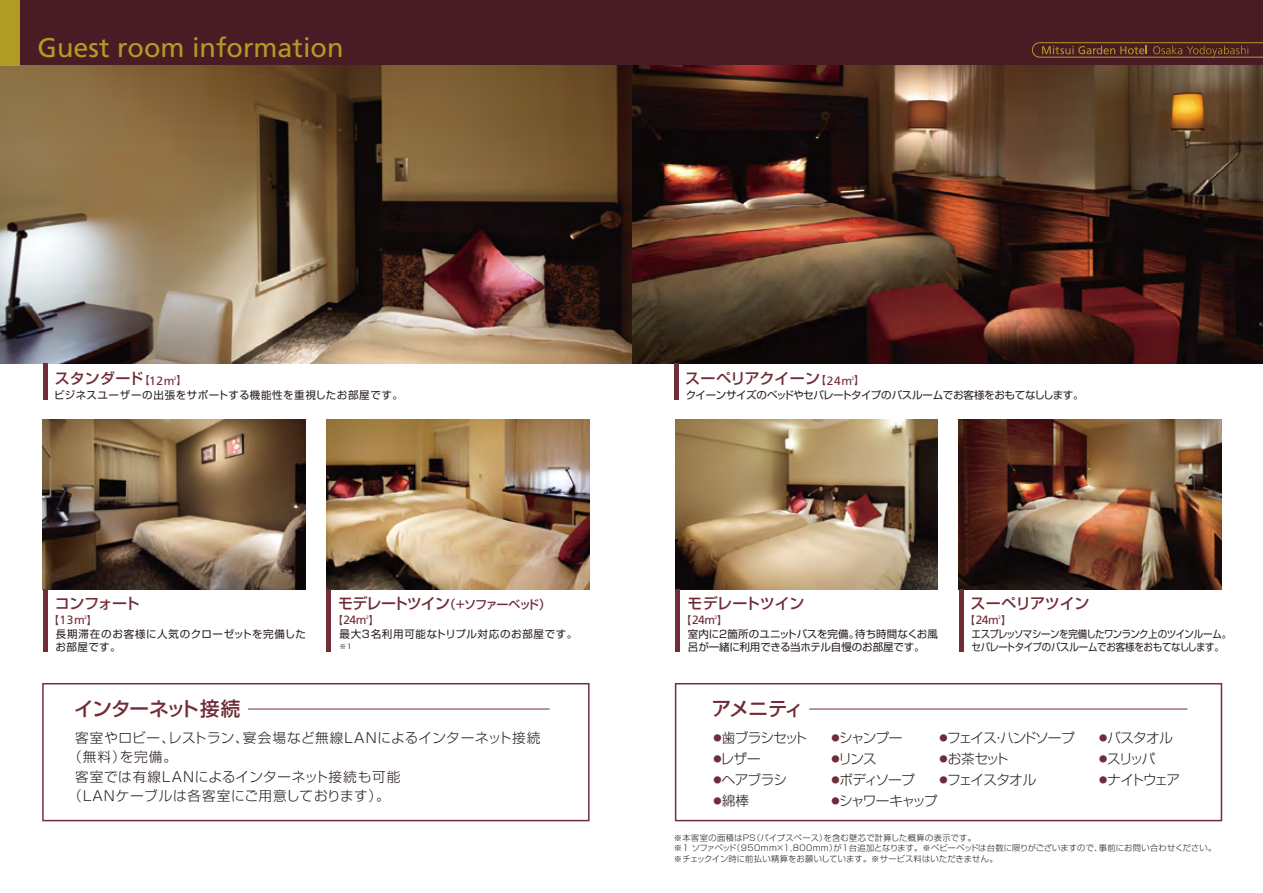
<style>
.page{position:relative;width:1263px;height:893px;background:#fff}
.page>*{position:absolute;margin:0;border:0;box-sizing:border-box;transform-origin:0 0}
.t1{font:27px "Frutiger";color:#b19c23}
.t2{font:500 19.5px "Shin Go Pro";letter-spacing:-.045em;color:#702d38}
.t3{font:500 15px "Shin Go Pro";letter-spacing:-.015em;color:#702d38}
.t4{font:500 15px "Shin Go Pro";letter-spacing:.005em;color:#702d38}
.t5{font:300 13.65px "Shin Go Pro";letter-spacing:-.035em;color:#261e1c}
.t6{font:300 13.65px "Shin Go Pro";letter-spacing:.015em;color:#261e1c}
.t7{font:300 13.65px "Shin Go Pro";letter-spacing:.02em;color:#261e1c}
.t8{font:300 13.65px "Shin Go Pro";letter-spacing:.025em;color:#261e1c}
.t9{font:300 13.65px "Shin Go Pro";letter-spacing:-.09em;color:#261e1c}
.t10{font:300 13.65px "Shin Go Pro";letter-spacing:-.13em;color:#261e1c}
.t11{font:300 13.65px "Shin Go Pro";letter-spacing:-.07em;color:#261e1c}
.t12{font:300 13.65px "Shin Go Pro";letter-spacing:-.06em;color:#261e1c}
.t13{font:500 12px "Shin Go Pro";letter-spacing:-.11em;color:#702d38}
.t14{font:12px "Frutiger";letter-spacing:-.03em;color:#702d38}
.t15{font:10.5px/13.5px "Shin Go Pro";letter-spacing:-.04em;color:#261e1c;scale:.9 1}
.t16{font:10.5px/13.5px "Shin Go Pro";letter-spacing:-.01em;color:#261e1c}
.t17{font:10.5px "Shin Go Pro";letter-spacing:-.035em;color:#261e1c}
.t18{font:10.5px "Shin Go Pro";letter-spacing:.045em;color:#261e1c}
.t19{font:10.5px/13.5px "Shin Go Pro";letter-spacing:.055em;color:#261e1c}
.t20{font:10.5px "Shin Go Pro";letter-spacing:.07em;color:#261e1c}
.t21{font:300 8.25px/10.5px "Shin Go Pro";letter-spacing:.02em;color:#261e1c}
.t22{font:6.75px "Shin Go Pro";color:#261e1c}
.t23{font:4.8px "Frutiger";color:#702d38}
.s1{font-size:10.2px}
.s2{font-family:"Frutiger";font-weight:400;font-size:12px}
.s3{font-family:"Shin Go Pro";font-weight:500;font-size:10.2px}
.s4{font-size:15px}
</style>
<div class="page">
<img style="left:2px;top:2px;width:1259px;height:820px">
<h1 class="t1" style="left:38px;top:32px;width:308px">Guest room information</h1>
<h3 class="t3" style="left:55px;top:366px;width:121px">スタンダード<span class="s1">【</span><span class="s2">12m</span></h3>
<p class="t23" style="left:174px;top:375px;width:14px">2<span class="s3">】</span></p>
<p class="t18" style="left:54px;top:387px;width:350px">ビジネスユーザーの出張をサポートする機能性を重視したお部屋です。</p>
<h3 class="t4" style="left:685px;top:366px;width:168px">スーペリアクイーン<span class="s1">【</span><span class="s2">24m</span></h3>
<p class="t23" style="left:851px;top:375px;width:14px">2<span class="s3">】</span></p>
<p class="t17" style="left:686px;top:387px;width:399px">クイーンサイズのベッドやセパレートタイプのバスルームでお客様をおもてなしします。</p>
<h3 class="t3" style="left:55px;top:591px;width:87px">コンフォート</h3>
<h3 class="t13" style="left:338px;top:595px;width:214px"><span class="s4">モデレートツイン</span>（+ソファーベッド）</h3>
<h3 class="t3" style="left:687px;top:591px;width:119px">モデレートツイン</h3>
<h3 class="t3" style="left:970px;top:591px;width:121px">スーペリアツイン</h3>
<h3 class="t14" style="left:49px;top:613px;width:37px"><span class="s3">【</span>13m</h3>
<p class="t23" style="left:84px;top:615px;width:14px">2<span class="s3">】</span></p>
<h3 class="t14" style="left:333px;top:613px;width:35px"><span class="s3">【</span>24m</h3>
<p class="t23" style="left:366px;top:615px;width:14px">2<span class="s3">】</span></p>
<h3 class="t14" style="left:681px;top:613px;width:35px"><span class="s3">【</span>24m</h3>
<p class="t23" style="left:714px;top:615px;width:14px">2<span class="s3">】</span></p>
<h3 class="t14" style="left:965px;top:613px;width:35px"><span class="s3">【</span>24m</h3>
<p class="t23" style="left:998px;top:615px;width:14px">2<span class="s3">】</span></p>
<p class="t19" style="left:56px;top:626px;width:252px">長期滞在のお客様に人気のクローゼットを完備したお部屋です。</p>
<p class="t20" style="left:339px;top:625px;width:239px">最大3名利用可能なトリプル対応のお部屋です。</p>
<p class="t22" style="left:339px;top:641px;width:14px">※1</p>
<p class="t16" style="left:688px;top:626px;width:251px">室内に2箇所のユニットバスを完備。待ち時間なくお風呂が一緒に利用できる当ホテル自慢のお部屋です。</p>
<p class="t15" style="left:972px;top:626px;width:290px">エスプレッソマシーンを完備したワンランク上のツインルーム。セパレートタイプのバスルームでお客様をおもてなしします。</p>
<h2 class="t2" style="left:74px;top:693px;width:168px">インターネット接続</h2>
<h2 class="t2" style="left:712px;top:692px;width:93px">アメニティ</h2>
<h3 class="t11" style="left:713px;top:727px;width:95px"><sup>●</sup>歯ブラシセット</h3>
<h3 class="t5" style="left:713px;top:748px;width:49px"><sup>●</sup>レザー</h3>
<h3 class="t5" style="left:713px;top:769px;width:75px"><sup>●</sup>ヘアブラシ</h3>
<h3 class="t5" style="left:713px;top:790px;width:37px"><sup>●</sup>綿棒</h3>
<h3 class="t6" style="left:75px;top:727px;width:467px">客室やロビー、レストラン、宴会場など無線ＬＡＮによるインターネット接続</h3>
<h3 class="t5" style="left:68px;top:746px;width:110px">（無料）を完備。</h3>
<h3 class="t7" style="left:75px;top:766px;width:327px">客室では有線ＬＡＮによるインターネット接続も可能</h3>
<h3 class="t8" style="left:68px;top:785px;width:323px">（ＬＡＮケーブルは各客室にご用意しております）。</h3>
<h3 class="t5" style="left:831px;top:727px;width:72px"><sup>●</sup>シャンプー</h3>
<h3 class="t5" style="left:831px;top:748px;width:47px"><sup>●</sup>リンス</h3>
<h3 class="t5" style="left:831px;top:769px;width:85px"><sup>●</sup>ボディソープ</h3>
<h3 class="t10" style="left:831px;top:790px;width:107px"><sup>●</sup>シャワーキャップ</h3>
<h3 class="t9" style="left:939px;top:727px;width:137px"><sup>●</sup>フェイス・ハンドソープ</h3>
<h3 class="t5" style="left:939px;top:748px;width:71px"><sup>●</sup>お茶セット</h3>
<h3 class="t12" style="left:939px;top:769px;width:98px"><sup>●</sup>フェイスタオル</h3>
<h3 class="t5" style="left:1099px;top:727px;width:75px"><sup>●</sup>バスタオル</h3>
<h3 class="t5" style="left:1099px;top:748px;width:58px"><sup>●</sup>スリッパ</h3>
<h3 class="t5" style="left:1099px;top:769px;width:82px"><sup>●</sup>ナイトウェア</h3>
<p class="t21" style="left:674px;top:831px;width:544px">※本客室の面積はＰＳ（パイプスペース）を含む壁芯で計算した概算の表示です。<br>※1 ソファベッド（950mm×1,800mm）が1台追加となります。※ベビーベッドは台数に限りがございますので、事前にお問い合わせください。※チェックイン時に前払い精算をお願いしています。※サービス料はいただきません。</p>
</div>
